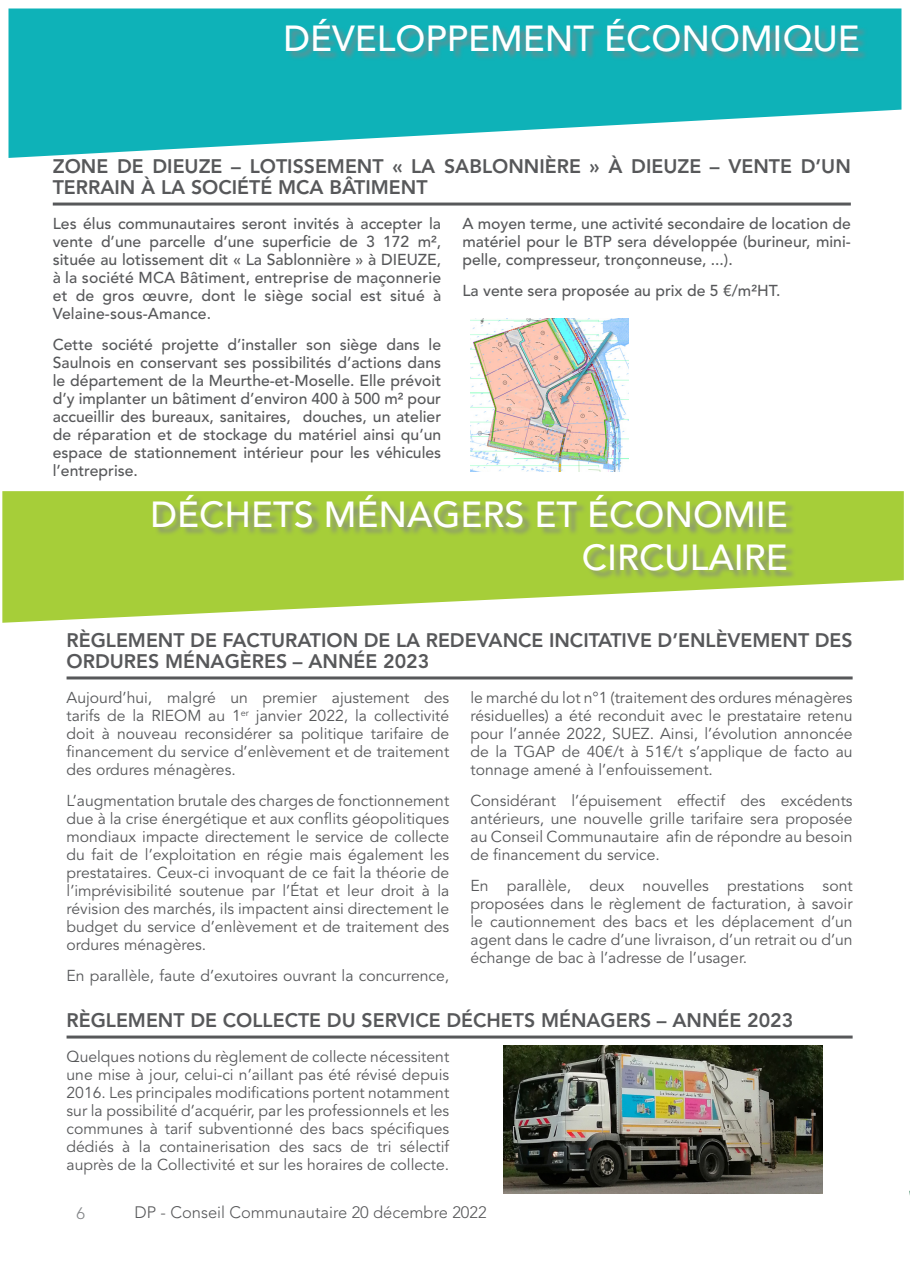
<style>
.page{position:relative;width:910px;height:1280px;background:#fff}
.page>*{position:absolute;margin:0;border:0;box-sizing:border-box;transform-origin:0 0}
.Nom_pole_encart{font:500 36px/43.2px "Avenir LT Std";color:#fff;text-align:right}
.Titre_point_ODJ{font:800 19.5px/21px "Avenir LT Pro";color:#57585a}
.t1{font:300 16.5px "Avenir LT Pro";color:#57585a}
.t2{font:300 16.5px "Avenir LT Std";color:#828487}
.Article_point_ODJ{font:15.75px/18px "Avenir LT Pro";color:#57585a;text-align:justify}
.Article_point_ODJ-2{font:500 15.75px/18px "Avenir LT Pro";color:#57585a;text-align:justify}
</style>
<div class="page">
<svg style="left:9px;top:9px;width:892px;height:149px;fill:#0eb2b8"></svg>
<div style="left:288px;top:20px;width:581px;height:41px;background:#828487;opacity:.75"></div>
<hr style="left:53px;top:203px;width:798px;height:3px;background:#57585a">
<svg style="left:2px;top:491px;width:902px;height:132px;fill:#a6ce39"></svg>
<div style="left:155px;top:496px;width:641px;height:85px;background:#828487;opacity:.75"></div>
<hr style="left:67px;top:676px;width:786px;height:3px;background:#57585a">
<hr style="left:67px;top:1035px;width:786px;height:3px;background:#57585a">
<img style="left:471px;top:319px;width:158px;height:153px">
<img style="left:537px;top:327px;width:92px;height:87px">
<img style="left:504px;top:1045px;width:319px;height:149px">
<p class="Nom_pole_encart" style="left:283px;top:17px;width:578px">DÉVELOPPEMENT ÉCONOMIQUE</p>
<p class="Titre_point_ODJ" style="left:53px;top:156px;width:800px">ZONE DE DIEUZE – LOTISSEMENT « LA SABLONNIÈRE » À DIEUZE – VENTE D’UN<br>TERRAIN À LA SOCIÉTÉ MCA BÂTIMENT</p>
<p class="Article_point_ODJ-2" style="left:53px;top:215px;width:390px">Les élus communautaires seront invités à accepter la vente d’une parcelle d’une superficie de 3 172 m², située au lotissement dit « La Sablonnière » à DIEUZE, à la société MCA Bâtiment, entreprise de maçonnerie et de gros œuvre, dont le siège social est situé à Velaine-sous-Amance.</p>
<p class="Article_point_ODJ-2" style="left:53px;top:336px;width:390px">Cette société projette d’installer son siège dans le Saulnois en conservant ses possibilités d’actions dans le département de la Meurthe-et-Moselle. Elle prévoit d’y implanter un bâtiment d’environ 400 à 500 m² pour accueillir des bureaux, sanitaires, douches, un atelier de réparation et de stockage du matériel ainsi qu’un espace de stationnement intérieur pour les véhicules l’entreprise.</p>
<p class="Article_point_ODJ-2" style="left:462px;top:215px;width:390px">A moyen terme, une activité secondaire de location de matériel pour le BTP sera développée (burineur, mini&shy;pelle, compresseur, tronçonneuse, ...).</p>
<p class="Article_point_ODJ-2" style="left:462px;top:282px;width:319px">La vente sera proposée au prix de 5 €/m²HT.</p>
<p class="Nom_pole_encart" style="left:151px;top:493px;width:639px">DÉCHETS MÉNAGERS ET ÉCONOMIE<br>CIRCULAIRE</p>
<p class="Titre_point_ODJ" style="left:67px;top:630px;width:788px">RÈGLEMENT DE FACTURATION DE LA REDEVANCE INCITATIVE D’ENLÈVEMENT DES<br>ORDURES MÉNAGÈRES – ANNÉE 2023</p>
<p class="Article_point_ODJ" style="left:67px;top:689px;width:384px">Aujourd’hui, malgré un premier ajustement des tarifs de la RIEOM au 1<sup>er</sup> janvier 2022, la collectivité doit à nouveau reconsidérer sa politique tarifaire de financement du service d’enlèvement et de traitement des ordures ménagères.</p>
<p class="Article_point_ODJ" style="left:67px;top:792px;width:384px">L’augmentation brutale des charges de fonctionnement due à la crise énergétique et aux conflits géopolitiques mondiaux impacte directement le service de collecte du fait de l’exploitation en régie mais également les prestataires. Ceux-ci invoquant de ce fait la théorie de l’imprévisibilité soutenue par l’État et leur droit à la révision des marchés, ils impactent ainsi directement le budget du service d’enlèvement et de traitement des ordures ménagères.</p>
<p class="Article_point_ODJ" style="left:67px;top:966px;width:384px">En parallèle, faute d’exutoires ouvrant la concurrence,</p>
<p class="Article_point_ODJ" style="left:470px;top:689px;width:384px">le marché du lot n°1 (traitement des ordures ménagères résiduelles) a été reconduit avec le prestataire retenu pour l’année 2022, SUEZ. Ainsi, l’évolution annoncée de la TGAP de 40€/t à 51€/t s’applique de facto au tonnage amené à l’enfouissement.</p>
<p class="Article_point_ODJ" style="left:470px;top:792px;width:384px">Considérant l’épuisement effectif des excédents antérieurs, une nouvelle grille tarifaire sera proposée au Conseil Communautaire afin de répondre au besoin de financement du service.</p>
<p class="Article_point_ODJ" style="left:470px;top:876px;width:384px">En parallèle, deux nouvelles prestations sont proposées dans le règlement de facturation, à savoir le cautionnement des bacs et les déplacement d’un agent dans le cadre d’une livraison, d’un retrait ou d’un échange de bac à l’adresse de l’usager.</p>
<p class="Titre_point_ODJ" style="left:67px;top:1010px;width:728px">RÈGLEMENT DE COLLECTE DU SERVICE DÉCHETS MÉNAGERS – ANNÉE 2023</p>
<p class="Article_point_ODJ" style="left:67px;top:1048px;width:384px">Quelques notions du règlement de collecte nécessitent une mise à jour, celui-ci n’aillant pas été révisé depuis 2016. Les principales modifications portent notamment sur la possibilité d’acquérir, par les professionnels et les communes à tarif subventionné des bacs spécifiques dédiés à la containerisation des sacs de tri sélectif auprès de la Collectivité et sur les horaires de collecte.</p>
<p class="t2" style="left:76px;top:1203px;width:10px">6</p>
<p class="t1" style="left:135px;top:1202px;width:354px">DP - Conseil Communautaire 20 décembre 2022</p>
</div>
